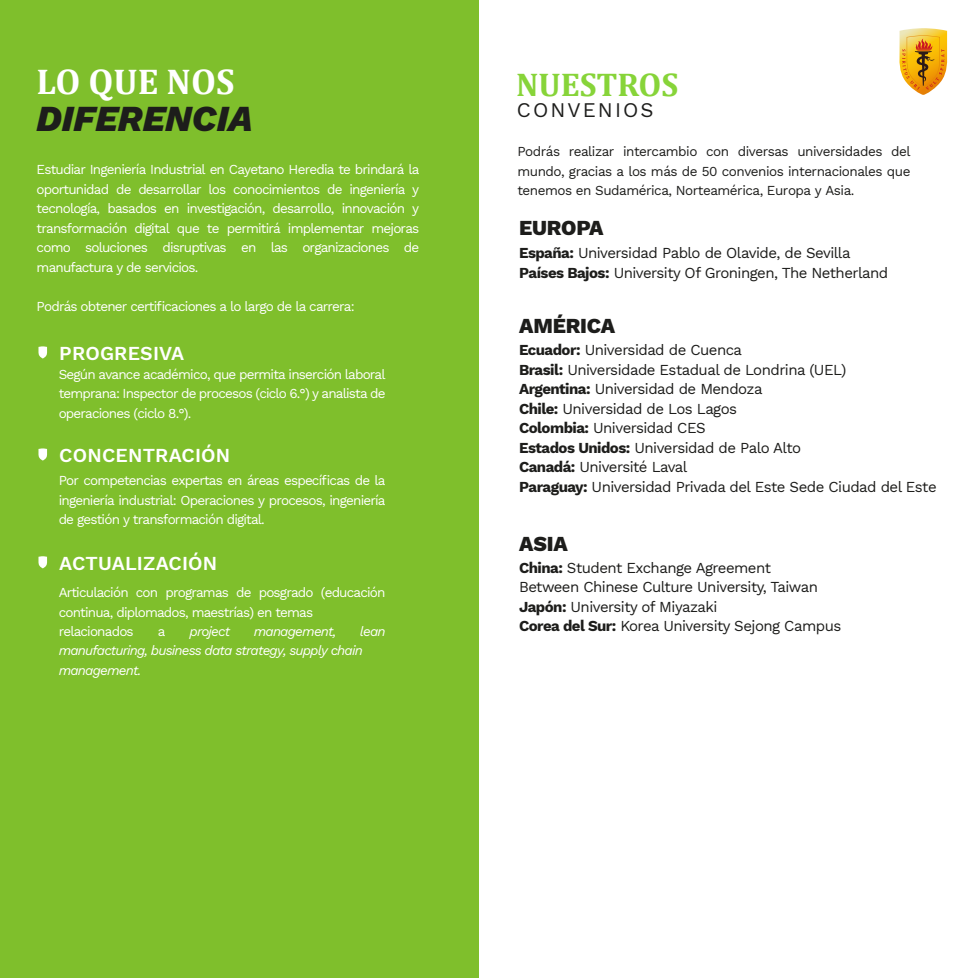
<style>
.page{position:relative;width:978px;height:978px;background:#fff}
.page>*{position:absolute;margin:0;border:0;box-sizing:border-box;transform-origin:0 0}
.t1{font:italic 800 36px "Work Sans";color:#1d1d1b}
.t2{font:700 36px "Cambria";color:#fff}
.t3{font:700 33px "Cambria";color:#87d439}
.t4{font:800 21px "Work Sans";letter-spacing:-.01em;color:#1d1d1b}
.t5{font:20.55px "Work Sans";letter-spacing:.1em;color:#1d1d1b}
.t6{font:600 19.5px "Work Sans";letter-spacing:.01em;color:#fff}
.t7{font:15px/19.5px "Work Sans";letter-spacing:-.035em;color:#1d1d1b}
.t8{font:13.5px/19.5px "Work Sans";letter-spacing:-.06em;color:#fff;text-align:justify}
.t9{font:13.5px/19.5px "Work Sans";letter-spacing:-.035em;color:#1d1d1b;text-align:justify}
.t10{font:italic 13.5px/19.5px "Work Sans";letter-spacing:-.06em;color:#fff}
.s1{font-weight:700}
</style>
<div class="page">
<svg style="left:899px;top:28px;width:48px;height:67px;background:#e6b045"></svg>
<div style="left:0;top:0;width:478px;height:978px;background:#7fbf2c"></div>
<svg style="left:38px;top:346px;width:9px;height:12px"></svg>
<svg style="left:38px;top:448px;width:9px;height:12px"></svg>
<svg style="left:38px;top:556px;width:9px;height:12px"></svg>
<h1 class="t2" style="left:36px;top:56px;width:200px">LO QUE NOS</h1>
<h1 class="t1" style="left:36px;top:92px;width:218px">DIFERENCIA</h1>
<p class="t8" style="left:37px;top:159px;width:384px">Estudiar Ingeniería Industrial en Cayetano Heredia te brindará la oportunidad de desarrollar los conocimientos de ingeniería y tecnología, basados en investigación, desarrollo, innovación y transformación digital que te permitirá implementar mejoras como soluciones disruptivas en las organizaciones de manufactura y de servicios.</p>
<p class="t8" style="left:37px;top:296px;width:320px">Podrás obtener certificaciones a lo largo de la carrera:</p>
<h3 class="t6" style="left:59px;top:339px;width:127px">PROGRESIVA</h3>
<p class="t8" style="left:59px;top:364px;width:328px">Según avance académico, que permita inserción laboral temprana: Inspector de procesos (ciclo 6.°) y analista de operaciones (ciclo 8.°).</p>
<h3 class="t6" style="left:59px;top:441px;width:173px">CONCENTRACIÓN</h3>
<p class="t8" style="left:59px;top:470px;width:328px">Por competencias expertas en áreas específicas de la ingeniería industrial: Operaciones y procesos, ingeniería de gestión y transformación digital.</p>
<h3 class="t6" style="left:59px;top:548px;width:160px">ACTUALIZACIÓN</h3>
<p class="t8" style="left:59px;top:582px;width:328px;text-align:left">Articulación con programas de posgrado (educación continua, diplomados, maestrías) en temas relacionados</p>
<p class="t10" style="left:59px;top:621px;width:328px;text-indent:301px">lean manufacturing, business data strategy, supply chain management.</p>
<p class="t8" style="left:158px;top:621px;width:9px">a</p>
<p class="t10" style="left:189px;top:621px;width:42px">project</p>
<p class="t10" style="left:254px;top:621px;width:84px">management,</p>
<h2 class="t3" style="left:516px;top:62px;width:164px">NUESTROS</h2>
<h3 class="t5" style="left:517px;top:94px;width:138px">CONVENIOS</h3>
<p class="t9" style="left:517px;top:141px;width:395px">Podrás realizar intercambio con diversas universidades del mundo, gracias a los más de 50 convenios internacionales que tenemos en Sudamérica, Norteamérica, Europa y Asia.</p>
<h3 class="t4" style="left:519px;top:212px;width:86px">EUROPA</h3>
<p class="t7" style="left:519px;top:243px;width:371px"><span class="s1">España:</span> Universidad Pablo de Olavide, de Sevilla<br><span class="s1">Países Bajos:</span> University Of Groningen, The Netherland</p>
<h3 class="t4" style="left:519px;top:310px;width:97px">AMÉRICA</h3>
<p class="t7" style="left:519px;top:340px;width:419px"><span class="s1">Ecuador:</span> Universidad de Cuenca<br><span class="s1">Brasil:</span> Universidade Estadual de Londrina (UEL)<br><span class="s1">Argentina:</span> Universidad de Mendoza<br><span class="s1">Chile:</span> Universidad de Los Lagos<br><span class="s1">Colombia:</span> Universidad CES<br><span class="s1">Estados Unidos:</span> Universidad de Palo Alto<br><span class="s1">Canadá:</span> Université Laval<br><span class="s1">Paraguay:</span> Universidad Privada del Este Sede Ciudad del Este</p>
<h3 class="t4" style="left:519px;top:528px;width:50px">ASIA</h3>
<p class="t7" style="left:519px;top:557px;width:324px"><span class="s1">China:</span> Student Exchange Agreement<br>Between Chinese Culture University, Taiwan <span class="s1">Japón:</span> University of Miyazaki<br><span class="s1">Corea del Sur:</span> Korea University Sejong Campus</p>
</div>
